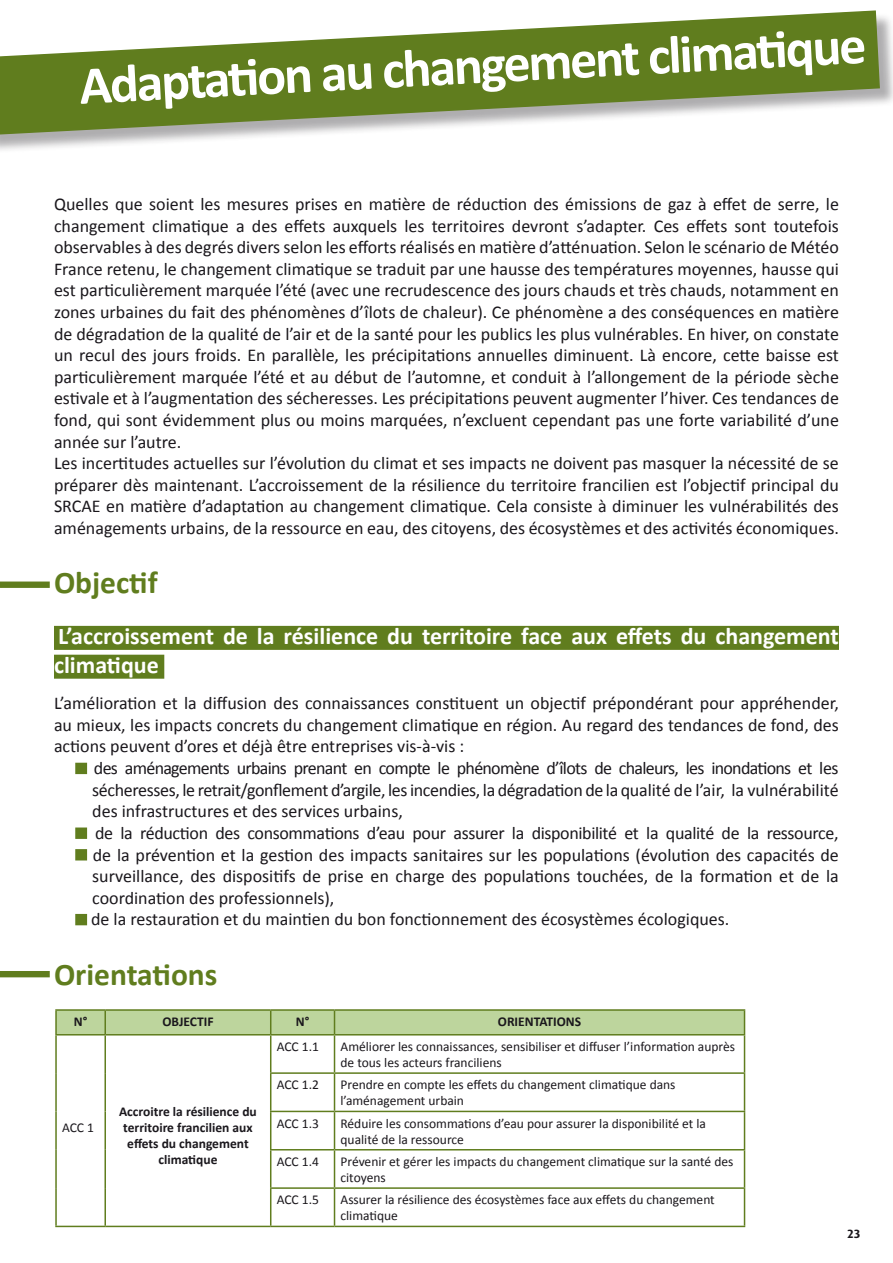
<style>
.page{position:relative;width:893px;height:1263px;background:#fff}
.page>*{position:absolute;margin:0;border:0;box-sizing:border-box;transform-origin:0 0}
.t1{font:700 54px "Calibri";color:#fff}
.t2{font:700 31.5px "Calibri";color:#607d1e}
.t3{font:700 24px/28.8px "Calibri";color:#fff}
.t4{font:18px/21.6px "Calibri";color:#1a171c}
.t5{font:13.5px/16.2px "Calibri";color:#1a171c}
.t6{font:700 13.5px/16.2px "Calibri";color:#1a171c;text-align:center}
.t7{font:700 12px "Dax";color:#1a171c}
</style>
<div class="page">
<div style="left:54px;top:626px;width:785px;height:24px;background:#607d1e"></div>
<div style="left:54px;top:655px;width:110px;height:24px;background:#607d1e"></div>
<div style="left:75px;top:763px;width:12px;height:11px;background:#607d1e;border:2px solid #607d1e"></div>
<div style="left:75px;top:827px;width:12px;height:12px;background:#607d1e;border:2px solid #607d1e"></div>
<div style="left:75px;top:849px;width:12px;height:11px;background:#607d1e;border:2px solid #607d1e"></div>
<div style="left:75px;top:914px;width:12px;height:11px;background:#607d1e;border:2px solid #607d1e"></div>
<div style="left:0;top:13px;width:893px;height:140px;background:#1a171c;opacity:.35"></div>
<svg style="left:0;top:10px;width:881px;height:126px"></svg>
<div style="left:1px;top:582px;width:48px;height:5px;background:#607d1e"></div>
<div style="left:0;top:581px;width:50px;height:7px;border:2px solid #607d1e"></div>
<div style="left:0;top:971px;width:50px;height:6px;border:2px solid #607d1e"></div>
<hr style="left:271px;top:1226px;width:63px;height:1px;background:#607d1e">
<hr style="left:55px;top:1009px;width:50px;height:2px;background:#607d1e">
<hr style="left:55px;top:1011px;width:2px;height:23px;background:#607d1e">
<hr style="left:271px;top:1009px;width:63px;height:2px;background:#607d1e">
<hr style="left:334px;top:1189px;width:1px;height:37px;background:#607d1e">
<hr style="left:744px;top:1189px;width:1px;height:37px;background:#607d1e">
<hr style="left:334px;top:1226px;width:411px;height:1px;background:#607d1e">
<hr style="left:744px;top:1150px;width:1px;height:37px;background:#607d1e">
<hr style="left:334px;top:1187px;width:411px;height:2px;background:#607d1e">
<hr style="left:744px;top:1112px;width:1px;height:37px;background:#607d1e">
<hr style="left:334px;top:1149px;width:411px;height:1px;background:#607d1e">
<hr style="left:744px;top:1074px;width:1px;height:37px;background:#607d1e">
<hr style="left:334px;top:1111px;width:411px;height:1px;background:#607d1e">
<hr style="left:744px;top:1035px;width:1px;height:37px;background:#607d1e">
<hr style="left:334px;top:1072px;width:411px;height:2px;background:#607d1e">
<hr style="left:334px;top:1035px;width:1px;height:37px;background:#607d1e">
<hr style="left:270px;top:1072px;width:64px;height:2px;background:#607d1e">
<hr style="left:334px;top:1074px;width:1px;height:37px;background:#607d1e">
<hr style="left:270px;top:1111px;width:64px;height:1px;background:#607d1e">
<hr style="left:334px;top:1112px;width:1px;height:37px;background:#607d1e">
<hr style="left:270px;top:1149px;width:64px;height:1px;background:#607d1e">
<hr style="left:334px;top:1150px;width:1px;height:37px;background:#607d1e">
<hr style="left:270px;top:1187px;width:64px;height:2px;background:#607d1e">
<hr style="left:270px;top:1035px;width:1px;height:37px;background:#607d1e">
<hr style="left:270px;top:1074px;width:1px;height:37px;background:#607d1e">
<hr style="left:270px;top:1112px;width:1px;height:37px;background:#607d1e">
<hr style="left:270px;top:1150px;width:1px;height:37px;background:#607d1e">
<hr style="left:270px;top:1189px;width:1px;height:37px;background:#607d1e">
<hr style="left:105px;top:1226px;width:166px;height:1px;background:#607d1e">
<hr style="left:55px;top:1034px;width:50px;height:1px;background:#607d1e">
<hr style="left:55px;top:1035px;width:2px;height:38px;background:#607d1e">
<hr style="left:104px;top:1035px;width:2px;height:38px;background:#607d1e">
<hr style="left:55px;top:1073px;width:2px;height:38px;background:#607d1e">
<hr style="left:104px;top:1073px;width:2px;height:38px;background:#607d1e">
<hr style="left:55px;top:1111px;width:2px;height:39px;background:#607d1e">
<hr style="left:104px;top:1111px;width:2px;height:39px;background:#607d1e">
<hr style="left:55px;top:1150px;width:2px;height:38px;background:#607d1e">
<hr style="left:104px;top:1150px;width:2px;height:38px;background:#607d1e">
<hr style="left:55px;top:1188px;width:2px;height:38px;background:#607d1e">
<hr style="left:104px;top:1188px;width:2px;height:38px;background:#607d1e">
<hr style="left:55px;top:1226px;width:50px;height:1px;background:#607d1e">
<hr style="left:105px;top:1009px;width:166px;height:2px;background:#607d1e">
<hr style="left:334px;top:1009px;width:411px;height:2px;background:#607d1e">
<svg style="left:56px;top:1010px;width:689px;height:25px;background:#b7cf95"></svg>
<hr style="left:334px;top:1034px;width:411px;height:1px;background:#607d1e">
<h1 class="t1" style="left:77px;top:52px;width:789px;rotate:-3deg">Adaptati on au changement climati que</h1>
<p class="t4" style="left:54px;top:192px;width:786px">Quelles que soient les mesures prises en matière de réduction des émissions de gaz à effet de serre, le changement climatique a des effets auxquels les territoires devront s’adapter. Ces effets sont toutefois observables à des degrés divers selon les efforts réalisés en matière d’atténuation. Selon le scénario de Météo France retenu, le changement climatique se traduit par une hausse des températures moyennes, hausse qui est particulièrement marquée l’été (avec une recrudescence des jours chauds et très chauds, notamment en zones urbaines du fait des phénomènes d’îlots de chaleur). Ce phénomène a des conséquences en matière de dégradation de la qualité de l’air et de la santé pour les publics les plus vulnérables. En hiver, on constate un recul des jours froids. En parallèle, les précipitations annuelles diminuent. Là encore, cette baisse est particulièrement marquée l’été et au début de l’automne, et conduit à l’allongement de la période sèche estivale et à l’augmentation des sécheresses. Les précipitations peuvent augmenter l’hiver. Ces tendances de fond, qui sont évidemment plus ou moins marquées, n’excluent cependant pas une forte variabilité d’une année sur l’autre.<br>Les incertitudes actuelles sur l’évolution du climat et ses impacts ne doivent pas masquer la nécessité de se préparer dès maintenant. L’accroissement de la résilience du territoire francilien est l’objectif principal du SRCAE en matière d’adaptation au changement climatique. Cela consiste à diminuer les vulnérabilités des aménagements urbains, de la ressource en eau, des citoyens, des écosystèmes et des activités économiques.</p>
<h2 class="t2" style="left:54px;top:563px;width:105px">Objectif</h2>
<h3 class="t3" style="left:54px;top:620px;width:786px">L’accroissement de la résilience du territoire face aux effets du changement climatique</h3>
<p class="t4" style="left:54px;top:692px;width:786px;text-align:justify">L’amélioration et la diffusion des connaissances constituent un objectif prépondérant pour appréhender, au mieux, les impacts concrets du changement climatique en région. Au regard des tendances de fond, des actions peuvent d’ores et déjà être entreprises vis-à-vis :</p>
<p class="t4" style="left:91px;top:756px;width:749px">des aménagements urbains prenant en compte le phénomène d’îlots de chaleurs, les inondations et les sécheresses, le retrait/gonflement d’argile, les incendies, la dégradation de la qualité de l’air, la vulnérabilité des infrastructures et des services urbains,<br>de la réduction des consommations d’eau pour assurer la disponibilité et la qualité de la ressource, de la prévention et la gestion des impacts sanitaires sur les populations (évolution des capacités de surveillance, des dispositifs de prise en charge des populations touchées, de la formation et de la coordination des professionnels),<br>de la restauration et du maintien du bon fonctionnement des écosystèmes écologiques.</p>
<h2 class="t2" style="left:54px;top:955px;width:165px">Orientations</h2>
<p class="t6" style="left:74px;top:1013px;width:15px">N°</p>
<p class="t6" style="left:162px;top:1013px;width:53px">OBJECTIF</p>
<p class="t6" style="left:296px;top:1013px;width:15px">N°</p>
<p class="t6" style="left:498px;top:1013px;width:85px">ORIENTATIONS</p>
<p class="t5" style="left:62px;top:1119px;width:33px">ACC 1</p>
<p class="t6" style="left:119px;top:1102px;width:139px">Accroitre la résilience du territoire francilien aux effets du changement climatique</p>
<p class="t5" style="left:277px;top:1038px;width:44px">ACC 1.1</p>
<p class="t5" style="left:340px;top:1038px;width:396px">Améliorer les connaissances, sensibiliser et diffuser l’information auprès de tous les acteurs franciliens</p>
<p class="t5" style="left:277px;top:1076px;width:44px">ACC 1.2</p>
<p class="t5" style="left:340px;top:1076px;width:337px">Prendre en compte les effets du changement climatique dans l’aménagement urbain</p>
<p class="t5" style="left:277px;top:1114px;width:44px">ACC 1.3</p>
<p class="t5" style="left:340px;top:1114px;width:367px">Réduire les consommations d’eau pour assurer la disponibilité et la qualité de la ressource</p>
<p class="t5" style="left:277px;top:1153px;width:44px">ACC 1.4</p>
<p class="t5" style="left:340px;top:1153px;width:394px">Prévenir et gérer les impacts du changement climatique sur la santé des citoyens</p>
<p class="t5" style="left:277px;top:1191px;width:44px">ACC 1.5</p>
<p class="t5" style="left:340px;top:1191px;width:376px">Assurer la résilience des écosystèmes face aux effets du changement climatique</p>
<p class="t7" style="left:847px;top:1227px;width:15px">23</p>
</div>
